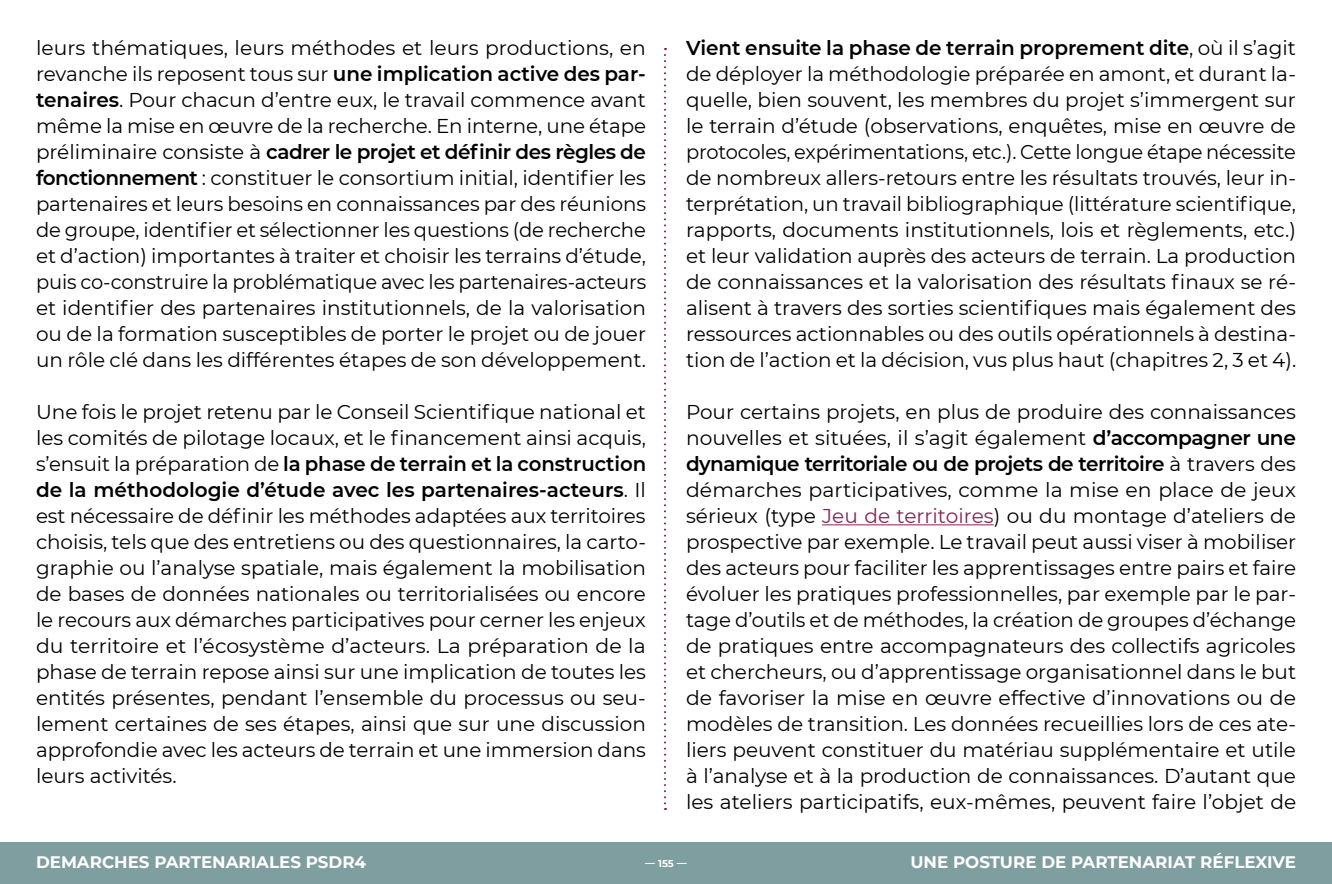
<style>
.page{position:relative;width:1332px;height:884px;background:#fff}
.page>*{position:absolute;margin:0;border:0;box-sizing:border-box;transform-origin:0 0}
.t1{font:20px/26px "Montserrat";color:#000;text-align:justify}
.t2{font:700 16.7px "Montserrat";color:#fff}
.t3{font:700 10px "Montserrat";color:#fff}
.s1{font-weight:600}
.s2{color:#852657}
</style>
<div class="page">
<div style="left:0;top:842px;width:1332px;height:42px;background:#7f9ea0"></div>
<hr style="left:822px;top:524px;width:172px;height:1px;background:#852657">
<svg style="left:664px;top:48px;width:2px;height:762px"></svg>
<p class="t1" style="left:36px;top:35px;width:612px">leurs thématiques, leurs méthodes et leurs productions, en revanche ils reposent tous sur <span class="s1">une implication active des par&shy;tenaires</span>. Pour chacun d’entre eux, le travail commence avant même la mise en œuvre de la recherche. En interne, une étape préliminaire consiste à <span class="s1">cadrer le projet et définir des règles de fonctionnement</span> : constituer le consortium initial, identifier les partenaires et leurs besoins en connaissances par des réunions de groupe, identifier et sélectionner les questions (de recherche et d’action) importantes à traiter et choisir les terrains d’étude, puis co-construire la problématique avec les partenaires-acteurs et identifier des partenaires institutionnels, de la valorisation ou de la formation susceptibles de porter le projet ou de jouer un rôle clé dans les différentes étapes de son développement.</p>
<p class="t1" style="left:36px;top:399px;width:612px">Une fois le projet retenu par le Conseil Scientifique national et les comités de pilotage locaux, et le financement ainsi acquis, s’ensuit la préparation de <span class="s1">la phase de terrain et la construction de la méthodologie d’étude avec les partenaires-acteurs</span>. Il est nécessaire de définir les méthodes adaptées aux territoires choisis, tels que des entretiens ou des questionnaires, la carto&shy;graphie ou l’analyse spatiale, mais également la mobilisation de bases de données nationales ou territorialisées ou encore le recours aux démarches participatives pour cerner les enjeux du territoire et l’écosystème d’acteurs. La préparation de la phase de terrain repose ainsi sur une implication de toutes les entités présentes, pendant l’ensemble du processus ou seu&shy;lement certaines de ses étapes, ainsi que sur une discussion approfondie avec les acteurs de terrain et une immersion dans leurs activités.</p>
<p class="t1" style="left:686px;top:35px;width:612px"><span class="s1">Vient ensuite la phase de terrain proprement dite</span>, où il s’agit de déployer la méthodologie préparée en amont, et durant la&shy;quelle, bien souvent, les membres du projet s’immergent sur le terrain d’étude (observations, enquêtes, mise en œuvre de protocoles, expérimentations, etc.). Cette longue étape nécessite de nombreux allers-retours entre les résultats trouvés, leur in&shy;terprétation, un travail bibliographique (littérature scientifique, rapports, documents institutionnels, lois et règlements, etc.) et leur validation auprès des acteurs de terrain. La production de connaissances et la valorisation des résultats finaux se ré&shy;alisent à travers des sorties scientifiques mais également des ressources actionnables ou des outils opérationnels à destina&shy;tion de l’action et la décision, vus plus haut (chapitres 2, 3 et 4).</p>
<p class="t1" style="left:686px;top:399px;width:612px">Pour certains projets, en plus de produire des connaissances nouvelles et situées, il s’agit également <span class="s1">d’accompagner une dynamique territoriale ou de projets de territoire</span> à travers des démarches participatives, comme la mise en place de jeux sérieux (type <span class="s2">Jeu de territoires</span>) ou du montage d’ateliers de prospective par exemple. Le travail peut aussi viser à mobiliser des acteurs pour faciliter les apprentissages entre pairs et faire évoluer les pratiques professionnelles, par exemple par le par&shy;tage d’outils et de méthodes, la création de groupes d’échange de pratiques entre accompagnateurs des collectifs agricoles et chercheurs, ou d’apprentissage organisationnel dans le but de favoriser la mise en œuvre effective d’innovations ou de modèles de transition. Les données recueillies lors de ces ate&shy;liers peuvent constituer du matériau supplémentaire et utile à l’analyse et à la production de connaissances. D’autant que les ateliers participatifs, eux-mêmes, peuvent faire l’objet de</p>
<p class="t2" style="left:36px;top:850px;width:331px">DEMARCHES PARTENARIALES PSDR4</p>
<p class="t2" style="left:910px;top:850px;width:387px">UNE POSTURE DE PARTENARIAT RÉFLEXIVE</p>
<p class="t3" style="left:645px;top:856px;width:43px">— 155 —</p>
</div>
